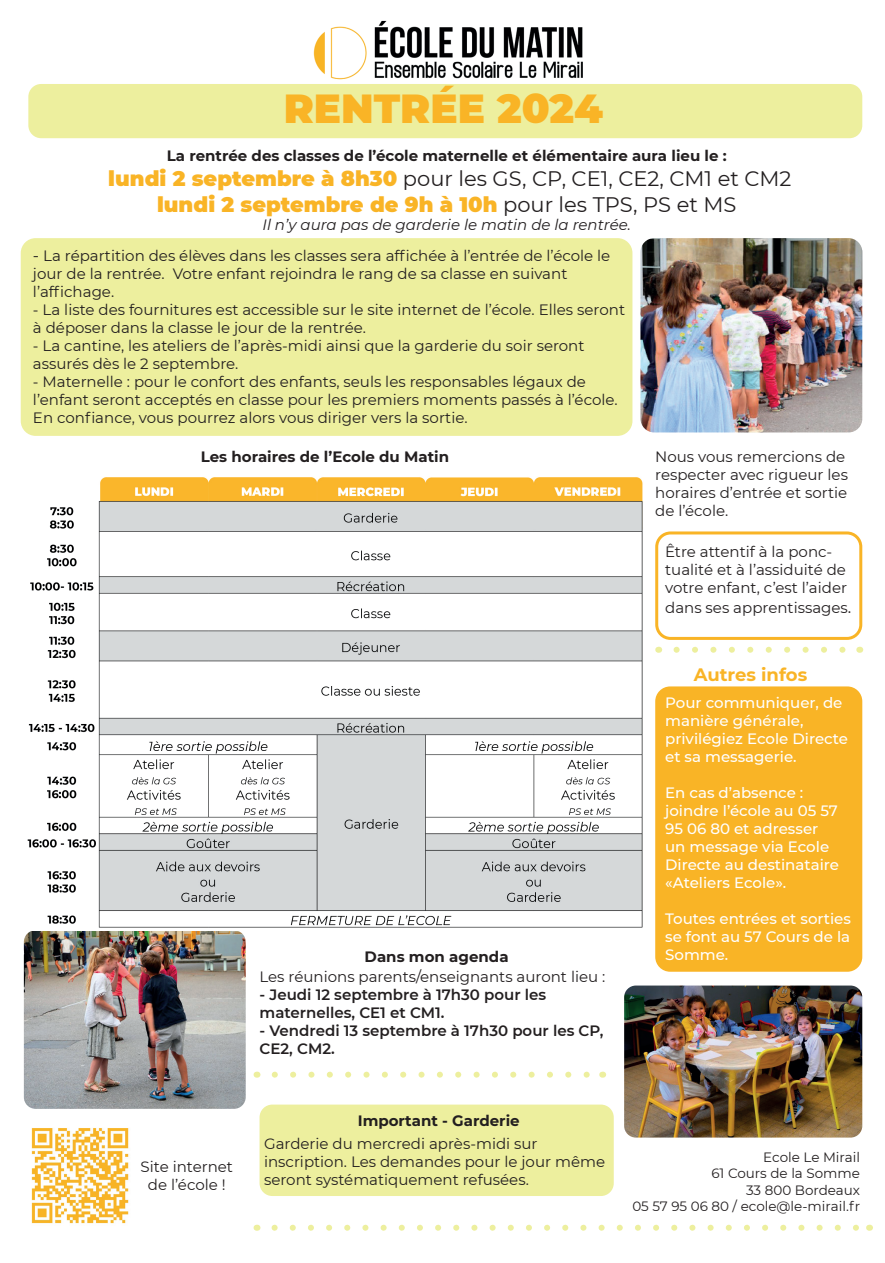
<style>
.page{position:relative;width:885px;height:1263px;background:#fff}
.page>*{position:absolute;margin:0;border:0;box-sizing:border-box;transform-origin:0 0}
.t1{font:900 40.5px "Montserrat";color:#f9b426}
.t2{font:21px/25.2px "Montserrat";color:#231f20;text-align:center}
.t3{font:700 18px "Montserrat";color:#f9b426}
.t4{font:15px/18px "Montserrat";color:#231f20}
.t5{font:500 15px/18px "Montserrat";color:#fff}
.t6{font:700 15px "Montserrat";color:#231f20}
.t7{font:600 15px/18px "Montserrat";color:#231f20}
.t8{font:italic 15px "Montserrat";color:#231f20}
.t9{font:13.5px/16.2px "Montserrat";color:#231f20;text-align:right}
.s1{font-weight:900;color:#f9b426}
.s2{font-size:16.5px}
</style>
<div class="page">
<div style="left:259px;top:1104px;width:354px;height:92px;background:#edef9e;border-radius:13px"></div>
<div style="left:21px;top:238px;width:611px;height:198px;background:#edef9e;border-radius:15px"></div>
<div style="left:28px;top:84px;width:834px;height:54px;background:#edef9e;border-radius:13px"></div>
<img style="left:640px;top:238px;width:222px;height:194px">
<div style="left:655px;top:531px;width:207px;height:109px;border:3px solid #f9b426;border-radius:14px"></div>
<div style="left:655px;top:686px;width:207px;height:286px;background:#f9b426;border-radius:15px"></div>
<img style="left:24px;top:931px;width:222px;height:178px">
<img style="left:313px;top:20px;width:270px;height:60px">
<svg style="left:676px;top:647px;width:170px;height:6px"></svg>
<img style="left:31px;top:1128px;width:98px;height:96px">
<img style="left:624px;top:985px;width:238px;height:152px">
<svg style="left:275px;top:1072px;width:315px;height:6px"></svg>
<svg style="left:274px;top:1225px;width:585px;height:6px"></svg>
<img style="left:27px;top:477px;width:616px;height:451px">
<h1 class="t1" style="left:284px;top:78px;width:321px">RENTRÉE 2024</h1>
<p class="t6" style="left:167px;top:145px;width:561px">La rentrée des classes de l’école maternelle et élémentaire aura lieu le :</p>
<h2 class="t2" style="left:108px;top:166px;width:684px"><span class="s1">lundi 2 septembre à 8h30</span> pour les GS, CP, CE1, CE2, CM1 et CM2 <span class="s1">lundi 2 septembre de 9h à 10h</span> pour les TPS, PS et MS</h2>
<p class="t8" style="left:262px;top:214px;width:370px">Il n’y aura pas de garderie le matin de la rentrée.</p>
<p class="t4" style="left:33px;top:246px;width:578px"><span class="s2">-</span> La répartition des élèves dans les classes sera affichée à l’entrée de l’école le jour de la rentrée. Votre enfant rejoindra le rang de sa classe en suivant l’affichage.</p>
<p class="t4" style="left:33px;top:300px;width:593px">- La liste des fournitures est accessible sur le site internet de l’école. Elles seront à déposer dans la classe le jour de la rentrée.</p>
<p class="t4" style="left:33px;top:336px;width:553px">- La cantine, les ateliers de l’après-midi ainsi que la garderie du soir seront assurés dès le 2 septembre.</p>
<p class="t4" style="left:33px;top:372px;width:586px">- Maternelle : pour le confort des enfants, seuls les responsables légaux de l’enfant seront acceptés en classe pour les premiers moments passés à l’école.<br>En confiance, vous pourrez alors vous diriger vers la sortie.</p>
<p class="t4" style="left:655px;top:447px;width:194px">Nous vous remercions de respecter avec rigueur les horaires d’entrée et sortie de l’école.</p>
<p class="t4" style="left:665px;top:542px;width:183px">Être attentif à la ponc&shy;tualité et à l’assiduité de votre enfant, c’est l’aider</p>
<p class="t4" style="left:665px;top:598px;width:188px">dans ses apprentissages<span class="s2">.</span></p>
<p class="t6" style="left:201px;top:445px;width:250px">Les horaires de l’Ecole du Matin</p>
<p class="t3" style="left:693px;top:662px;width:115px">Autres infos</p>
<p class="t5" style="left:665px;top:693px;width:184px">Pour communiquer, de manière générale, privilégiez Ecole Directe et sa messagerie.</p>
<p class="t5" style="left:665px;top:783px;width:175px">En cas d’absence : joindre l’école au 05 57<br>95 06 80 et adresser un message via Ecole<br>Directe au destinataire «Ateliers Ecole».</p>
<p class="t5" style="left:665px;top:909px;width:187px">Toutes entrées et sorties se font au 57 Cours de la</p>
<p class="t6" style="left:364px;top:946px;width:145px">Dans mon agenda</p>
<p class="t5" style="left:665px;top:945px;width:65px">Somme.</p>
<p class="t4" style="left:259px;top:967px;width:347px">Les réunions parents/enseignants auront lieu :</p>
<p class="t7" style="left:259px;top:985px;width:288px">- Jeudi 12 septembre à 17h30 pour les maternelles, CE1 et CM1.</p>
<p class="t7" style="left:259px;top:1021px;width:345px">- Vendredi 13 septembre à 17h30 pour les CP,<br>CE2, CM2.</p>
<p class="t6" style="left:358px;top:1110px;width:163px">Important - Garderie</p>
<p class="t4" style="left:264px;top:1134px;width:342px">Garderie du mercredi après-midi sur inscription. Les demandes pour le jour même seront systématiquement refusées.</p>
<p class="t4" style="left:141px;top:1157px;width:94px;text-align:center">Site internet de l’école !</p>
<p class="t9" style="left:632px;top:1149px;width:229px">Ecole Le Mirail<br>61 Cours de la Somme<br>33 800 Bordeaux<br>05 57 95 06 80 / ecole@le-mirail.fr</p>
</div>
